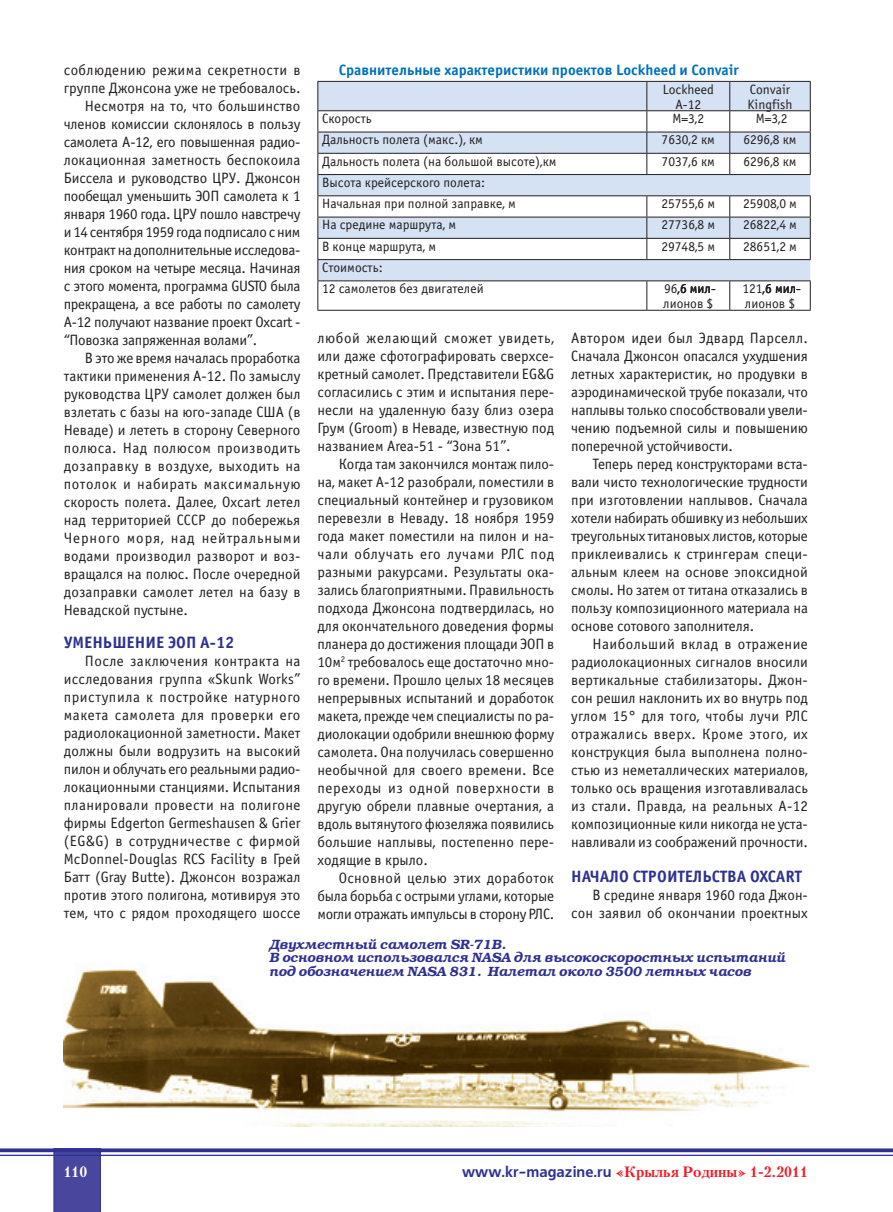
<style>
.page{position:relative;width:893px;height:1212px;background:#fff}
.page>*{position:absolute;margin:0;border:0;box-sizing:border-box;transform-origin:0 0}
.Подзаголовок_1{font:700 16.5px "Officina Sans C";color:#2e3092}
.t1{font:15px/18px "Officina Sans C";color:#231f20;text-align:justify}
.t2{font:700 15px "Officina Sans C";color:#0072bc}
.t3{font:700 15px "Petersburg C";color:#ee1d23}
.t4{font:700 15px "Petersburg C";color:#fff}
.t5{font:13.5px/15px "Officina Sans C";color:#231f20}
.podpis{font:italic 600 13.5px/13.5px "Bookman C";color:#2e3092}
.s1{font-family:"Free Set C";color:#2e3092}
</style>
<div class="page">
<div style="left:54px;top:1152px;width:47px;height:60px;background:#48479d"></div>
<svg style="left:0;top:1148px;width:892px;height:4px;background:#44469d"></svg>
<hr style="left:0;top:1154px;width:893px;height:2px;background:#2e3092">
<img style="left:64px;top:969px;width:744px;height:158px">
<svg style="left:318px;top:82px;width:492px;height:198px;fill:#d4e2f3"></svg>
<hr style="left:317px;top:81px;width:330px;height:1px;background:#231f20">
<hr style="left:317px;top:110px;width:330px;height:1px;background:#231f20">
<hr style="left:317px;top:132px;width:330px;height:1px;background:#231f20">
<hr style="left:317px;top:153px;width:330px;height:1px;background:#231f20">
<hr style="left:317px;top:174px;width:330px;height:1px;background:#231f20">
<hr style="left:317px;top:195px;width:330px;height:1px;background:#231f20">
<hr style="left:317px;top:217px;width:330px;height:1px;background:#231f20">
<hr style="left:317px;top:238px;width:330px;height:1px;background:#231f20">
<hr style="left:317px;top:259px;width:330px;height:1px;background:#231f20">
<hr style="left:317px;top:280px;width:330px;height:1px;background:#231f20">
<hr style="left:317px;top:310px;width:330px;height:1px;background:#231f20">
<svg style="left:729px;top:82px;width:1px;height:92px"></svg>
<svg style="left:729px;top:196px;width:1px;height:63px"></svg>
<svg style="left:317px;top:82px;width:1px;height:228px"></svg>
<svg style="left:729px;top:281px;width:1px;height:29px"></svg>
<hr style="left:647px;top:81px;width:83px;height:1px;background:#231f20">
<hr style="left:730px;top:81px;width:81px;height:1px;background:#231f20">
<hr style="left:647px;top:110px;width:83px;height:1px;background:#231f20">
<hr style="left:730px;top:110px;width:81px;height:1px;background:#231f20">
<hr style="left:647px;top:132px;width:83px;height:1px;background:#231f20">
<hr style="left:730px;top:132px;width:81px;height:1px;background:#231f20">
<hr style="left:647px;top:153px;width:83px;height:1px;background:#231f20">
<svg style="left:646px;top:82px;width:1px;height:92px"></svg>
<hr style="left:730px;top:153px;width:81px;height:1px;background:#231f20">
<svg style="left:810px;top:82px;width:1px;height:92px"></svg>
<hr style="left:647px;top:174px;width:83px;height:1px;background:#231f20">
<hr style="left:730px;top:174px;width:81px;height:1px;background:#231f20">
<hr style="left:647px;top:195px;width:83px;height:1px;background:#231f20">
<hr style="left:730px;top:195px;width:81px;height:1px;background:#231f20">
<hr style="left:647px;top:217px;width:83px;height:1px;background:#231f20">
<hr style="left:730px;top:217px;width:81px;height:1px;background:#231f20">
<hr style="left:647px;top:238px;width:83px;height:1px;background:#231f20">
<svg style="left:646px;top:196px;width:1px;height:63px"></svg>
<hr style="left:730px;top:238px;width:81px;height:1px;background:#231f20">
<svg style="left:810px;top:196px;width:1px;height:63px"></svg>
<hr style="left:647px;top:259px;width:83px;height:1px;background:#231f20">
<hr style="left:730px;top:259px;width:81px;height:1px;background:#231f20">
<hr style="left:647px;top:280px;width:83px;height:1px;background:#231f20">
<svg style="left:646px;top:281px;width:1px;height:29px"></svg>
<hr style="left:730px;top:280px;width:81px;height:1px;background:#231f20">
<svg style="left:810px;top:281px;width:1px;height:29px"></svg>
<hr style="left:647px;top:310px;width:83px;height:1px;background:#231f20">
<hr style="left:730px;top:310px;width:81px;height:1px;background:#231f20">
<p class="t1" style="left:64px;top:61px;width:238px">соблюдению режима секретности в группе Джонсона уже не требовалось.</p>
<p class="t1" style="left:64px;top:97px;width:238px;text-indent:21px">Несмотря на то, что большинство членов комиссии склонялось в пользу самолета А-12, его повышенная радио&shy;локационная заметность беспокоила Биссела и руководство ЦРУ. Джонсон пообещал уменьшить ЭОП самолета к 1 января 1960 года. ЦРУ пошло навстречу и14 сентября1959годаподписалосним контракт на дополнительные исследова&shy;ния сроком на четыре месяца. Начиная с этого момента, программа GUSTO была прекращена, а все работы по самолету А-12 получают название проект Oxcart - “Повозка запряженная волами”.</p>
<p class="t1" style="left:64px;top:349px;width:238px;text-indent:21px">В этоже время началась проработка тактики применения А-12. По замыслу руководства ЦРУ самолет должен был взлетать с базы на юго-западе США (в Неваде) и лететь в сторону Северного полюса. Над полюсом производить дозаправку в воздухе, выходить на потолок и набирать максимальную скорость полета. Далее, Oxcart летел над территорией СССР до побережья Черного моря, над нейтральными водами производил разворот и воз&shy;вращался на полюс. После очередной дозаправки самолет летел на базу в Невадской пустыне.</p>
<p class="Подзаголовок_1" style="left:64px;top:633px;width:172px">УМЕНЬШЕНИЕ ЭОП А-12</p>
<p class="t1" style="left:64px;top:653px;width:238px;text-indent:21px">После заключения контракта на исследования группа «Skunk Works” приступила к постройке натурного макета самолета для проверки его радиолокационной заметности. Макет должны были водрузить на высокий пилон и облучать его реальными радио&shy;локационными станциями. Испытания планировали провести на полигоне фирмы Edgerton Germeshausen &amp; Grier (EG&amp;G) в сотрудничестве с фирмой McDonnel-Douglas RCS Facility в Грей Батт (Gray Butte). Джонсон возражал против этого полигона, мотивируя это тем, что с рядом проходящего шоссе</p>
<p class="t2" style="left:339px;top:61px;width:401px">Сравнительные характеристики проектов Lockheed и Convair</p>
<p class="t5" style="left:663px;top:82px;width:53px;text-align:center">Lockheed<br>A-12</p>
<p class="t5" style="left:748px;top:82px;width:46px">Convair<br>Kingfish</p>
<p class="t5" style="left:322px;top:111px;width:51px">Скорость</p>
<p class="t5" style="left:672px;top:111px;width:33px">М=3,2</p>
<p class="t5" style="left:756px;top:111px;width:33px">М=3,2</p>
<p class="t5" style="left:322px;top:133px;width:162px">Дальность полета (макс.), км</p>
<p class="t5" style="left:662px;top:133px;width:55px">7630,2 км</p>
<p class="t5" style="left:743px;top:133px;width:55px">6296,8 км</p>
<p class="t5" style="left:322px;top:154px;width:236px">Дальность полета (на большой высоте),км</p>
<p class="t5" style="left:662px;top:154px;width:55px">7037,6 км</p>
<p class="t5" style="left:743px;top:154px;width:55px">6296,8 км</p>
<p class="t5" style="left:322px;top:175px;width:165px">Высота крейсерского полета:</p>
<p class="t5" style="left:322px;top:196px;width:195px">Начальная при полной заправке, м</p>
<p class="t5" style="left:661px;top:196px;width:55px">25755,6 м</p>
<p class="t5" style="left:743px;top:196px;width:55px">25908,0 м</p>
<p class="t5" style="left:322px;top:218px;width:135px">На средине маршрута, м</p>
<p class="t5" style="left:661px;top:218px;width:55px">27736,8 м</p>
<p class="t5" style="left:743px;top:218px;width:55px">26822,4 м</p>
<p class="t5" style="left:322px;top:239px;width:115px">В конце маршрута, м</p>
<p class="t5" style="left:661px;top:239px;width:55px">29748,5 м</p>
<p class="t5" style="left:743px;top:239px;width:55px">28651,2 м</p>
<p class="t5" style="left:322px;top:260px;width:62px">Стоимость:</p>
<p class="t5" style="left:322px;top:281px;width:163px">12 самолетов без двигателей</p>
<p class="t5" style="left:663px;top:281px;width:54px">96,6 мил&shy;лионов $</p>
<p class="t5" style="left:742px;top:281px;width:60px">121,6 мил&shy;лионов $</p>
<p class="t1" style="left:317px;top:329px;width:238px">любой желающий сможет увидеть, или даже сфотографировать сверхсе&shy;кретный самолет. Представители EG&amp;G согласились с этим и испытания пере&shy;несли на удаленную базу близ озера Грум (Groom) в Неваде, известную под названием Area-51 - “Зона 51”.</p>
<p class="t1" style="left:317px;top:455px;width:238px;text-indent:21px">Когда там закончился монтаж пило&shy;на, макет А-12 разобрали, поместили в специальный контейнер и грузовиком перевезли в Неваду. 18 ноября 1959 года макет поместили на пилон и на&shy;чали облучать его лучами РЛС под разными ракурсами. Результаты ока&shy;зались благоприятными. Правильность подхода Джонсона подтвердилась, но для окончательного доведения формы планера до достижения площади ЭОП в 10м<sup>2</sup> требовалось еще достаточно мно&shy;го времени. Прошло целых 18 месяцев непрерывных испытаний и доработок макета, прежде чем специалисты по ра&shy;диолокации одобрили внешнюю форму самолета. Она получилась совершенно необычной для своего времени. Все переходы из одной поверхности в другую обрели плавные очертания, а вдоль вытянутого фюзеляжа появились большие наплывы, постепенно пере&shy;ходящие в крыло.</p>
<p class="t1" style="left:317px;top:869px;width:238px;text-indent:21px">Основной целью этих доработок была борьба с острыми углами, которые могли отражать импульсы в сторону РЛС.</p>
<p class="t1" style="left:571px;top:329px;width:238px">Автором идеи был Эдвард Парселл.<br>Сначала Джонсон опасался ухудшения летных характеристик, но продувки в аэродинамической трубе показали, что наплывы только способствовали увели&shy;чению подъемной силы и повышению поперечной устойчивости.</p>
<p class="t1" style="left:571px;top:455px;width:238px;text-indent:21px">Теперь перед конструкторами вста&shy;вали чисто технологические трудности при изготовлении наплывов. Сначала хотели набирать обшивку из небольших треугольных титановых листов, которые приклеивались к стрингерам специ&shy;альным клеем на основе эпоксидной смолы. Но затем от титана отказались в пользу композиционного материала на основе сотового заполнителя.</p>
<p class="t1" style="left:571px;top:635px;width:238px;text-indent:21px">Наибольший вклад в отражение радиолокационных сигналов вносили вертикальные стабилизаторы. Джон&shy;сон решил наклонить их во внутрь под углом 15° для того, чтобы лучи РЛС отражались вверх. Кроме этого, их конструкция была выполнена полно&shy;стью из неметаллических материалов, только ось вращения изготавливалась из стали. Правда, на реальных А-12 композиционные кили никогда не уста&shy;навливали из соображений прочности.</p>
<p class="Подзаголовок_1" style="left:571px;top:867px;width:232px">НАЧАЛО СТРОИТЕЛЬСТВА OXCART</p>
<p class="t1" style="left:571px;top:886px;width:238px;text-align:right">В средине января 1960 года Джон&shy;сон заявил об окончании проектных</p>
<p class="podpis" style="left:269px;top:937px;width:238px">Двухместный самолет SR-71B.</p>
<p class="podpis" style="left:269px;top:951px;width:518px">В основном использовался NASA для высокоскоростных испытаний под обозначением NASA 831. Налетал около 3500 летных часов</p>
<p class="t4" style="left:64px;top:1162px;width:25px">110</p>
<p class="t3" style="left:462px;top:1162px;width:347px"><span class="s1">www.kr-magazine.ru</span> «Крылья Родины» 1-2.2011</p>
</div>
